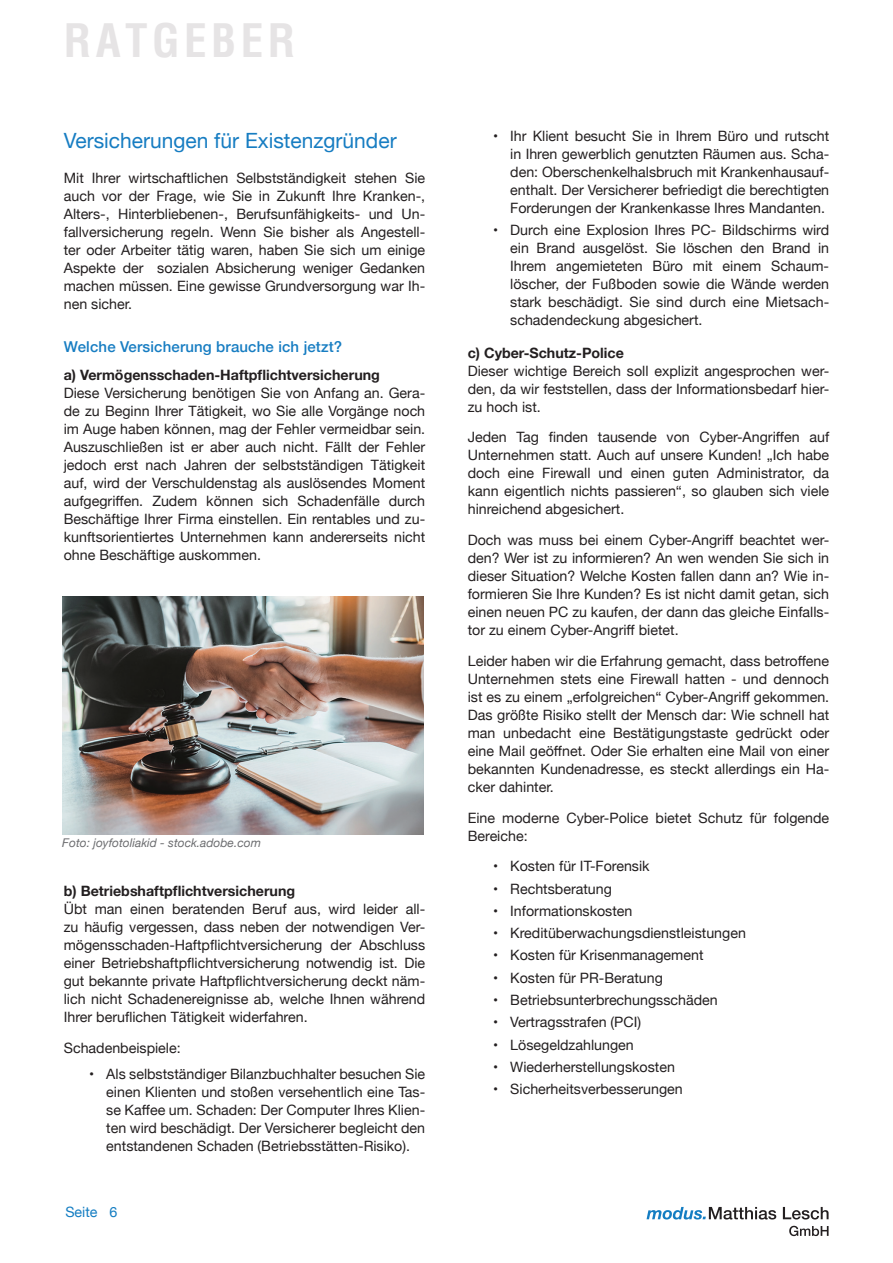
<style>
.page{position:relative;width:893px;height:1263px;background:#fff}
.page>*{position:absolute;margin:0;border:0;box-sizing:border-box;transform-origin:0 0}
.t1{font:700 condensed 45px "Helvetica";letter-spacing:.1em;color:#e6e4e5}
.t2{font:21px "Helvetica Neue";color:#177dc2}
.t3{font:500 15px "Helvetica Neue";letter-spacing:.01em;color:#177dc2}
.t4{font:14.25px/18px "Helvetica Neue";color:#231f20;text-align:justify}
.t5{font:700 14.25px "Helvetica Neue";color:#231f20}
.t6{font:14.25px "Helvetica Neue";color:#147dc2}
.t7{font:italic 12px "Helvetica Neue";color:#6c6d70}
</style>
<div class="page">
<svg style="left:789px;top:1226px;width:40px;height:10px"></svg>
<svg style="left:646px;top:1207px;width:182px;height:12px"></svg>
<img style="left:62px;top:597px;width:362px;height:237px">
<h1 class="t1" style="left:64px;top:11px;width:233px">RATGEBER</h1>
<h2 class="t2" style="left:64px;top:125px;width:334px">Versicherungen für Existenzgründer</h2>
<p class="t4" style="left:64px;top:169px;width:363px">Mit Ihrer wirtschaftlichen Selbstständigkeit stehen Sie auch vor der Frage, wie Sie in Zukunft Ihre Kranken-, Alters-, Hinterbliebenen-, Berufsunfähigkeits- und Un&shy;fallversicherung regeln. Wenn Sie bisher als Angestell&shy;ter oder Arbeiter tätig waren, haben Sie sich um einige Aspekte der sozialen Absicherung weniger Gedanken machen müssen. Eine gewisse Grundversorgung war Ih&shy;nen sicher.</p>
<p class="t3" style="left:64px;top:335px;width:280px">Welche Versicherung brauche ich jetzt?</p>
<p class="t5" style="left:64px;top:364px;width:318px">a) Vermögensschaden-Haftpflichtversicherung</p>
<p class="t4" style="left:64px;top:385px;width:363px">Diese Versicherung benötigen Sie von Anfang an. Gera&shy;de zu Beginn Ihrer Tätigkeit, wo Sie alle Vorgänge noch im Auge haben können, mag der Fehler vermeidbar sein.<br>Auszuschließen ist er aber auch nicht. Fällt der Fehler jedoch erst nach Jahren der selbstständigen Tätigkeit auf, wird der Verschuldenstag als auslösendes Moment aufgegriffen. Zudem können sich Schadenfälle durch Beschäftige Ihrer Firma einstellen. Ein rentables und zu&shy;kunftsorientiertes Unternehmen kann andererseits nicht ohne Beschäftige auskommen.</p>
<p class="t7" style="left:62px;top:834px;width:200px">Foto: joyfotoliakid - stock.adobe.com</p>
<p class="t5" style="left:64px;top:880px;width:233px">b) Betriebshaftpflichtversicherung</p>
<p class="t4" style="left:64px;top:901px;width:363px">Übt man einen beratenden Beruf aus, wird leider all&shy;zu häufig vergessen, dass neben der notwendigen Ver&shy;mögensschaden-Haftpflichtversicherung der Abschluss einer Betriebshaftpflichtversicherung notwendig ist. Die gut bekannte private Haftpflichtversicherung deckt näm&shy;lich nicht Schadenereignisse ab, welche Ihnen während Ihrer beruflichen Tätigkeit widerfahren.</p>
<p class="t4" style="left:64px;top:1040px;width:118px">Schadenbeispiele:</p>
<p class="t4" style="left:106px;top:1066px;width:320px;text-indent:-17px">• Als selbstständiger Bilanzbuchhalter besuchen Sie einen Klienten und stoßen versehentlich eine Tas&shy;se Kaffee um. Schaden: Der Computer Ihres Klien&shy;ten wird beschädigt. Der Versicherer begleicht den entstandenen Schaden (Betriebsstätten-Risiko).</p>
<p class="t6" style="left:65px;top:1202px;width:54px">Seite 6</p>
<p class="t4" style="left:510px;top:128px;width:320px;text-indent:-17px">• Ihr Klient besucht Sie in Ihrem Büro und rutscht in Ihren gewerblich genutzten Räumen aus. Scha&shy;den: Oberschenkelhalsbruch mit Krankenhausauf&shy;enthalt. Der Versicherer befriedigt die berechtigten Forderungen der Krankenkasse Ihres Mandanten.</p>
<p class="t4" style="left:510px;top:222px;width:320px;text-indent:-17px">• Durch eine Explosion Ihres PC- Bildschirms wird ein Brand ausgelöst. Sie löschen den Brand in Ihrem angemieteten Büro mit einem Schaum&shy;löscher, der Fußboden sowie die Wände werden stark beschädigt. Sie sind durch eine Mietsach&shy;schadendeckung abgesichert.</p>
<p class="t5" style="left:468px;top:341px;width:158px">c) Cyber-Schutz-Police</p>
<p class="t4" style="left:468px;top:362px;width:363px">Dieser wichtige Bereich soll explizit angesprochen wer&shy;den, da wir feststellen, dass der Informationsbedarf hier&shy;zu hoch ist.</p>
<p class="t4" style="left:468px;top:429px;width:363px">Jeden Tag finden tausende von Cyber-Angriffen auf Unternehmen statt. Auch auf unsere Kunden! „Ich habe doch eine Firewall und einen guten Administrator, da kann eigentlich nichts passieren“, so glauben sich viele hinreichend abgesichert.</p>
<p class="t4" style="left:468px;top:532px;width:363px">Doch was muss bei einem Cyber-Angriff beachtet wer&shy;den? Wer ist zu informieren? An wen wenden Sie sich in dieser Situation? Welche Kosten fallen dann an? Wie in&shy;formieren Sie Ihre Kunden? Es ist nicht damit getan, sich einen neuen PC zu kaufen, der dann das gleiche Einfalls&shy;tor zu einem Cyber-Angriff bietet.</p>
<p class="t4" style="left:468px;top:653px;width:363px">Leider haben wir die Erfahrung gemacht, dass betroffene Unternehmen stets eine Firewall hatten - und dennoch ist es zu einem „erfolgreichen“ Cyber-Angriff gekommen.<br>Das größte Risiko stellt der Mensch dar: Wie schnell hat man unbedacht eine Bestätigungstaste gedrückt oder eine Mail geöffnet. Oder Sie erhalten eine Mail von einer bekannten Kundenadresse, es steckt allerdings ein Ha&shy;cker dahinter.</p>
<p class="t4" style="left:468px;top:809px;width:363px">Eine moderne Cyber-Police bietet Schutz für folgende<br>Bereiche:</p>
<p class="t4" style="left:493px;top:858px;width:158px">• Kosten für IT-Forensik</p>
<p class="t4" style="left:493px;top:880px;width:120px">• Rechtsberatung</p>
<p class="t4" style="left:493px;top:903px;width:141px">• Informationskosten</p>
<p class="t4" style="left:493px;top:925px;width:254px">• Kreditüberwachungsdienstleistungen</p>
<p class="t4" style="left:493px;top:947px;width:212px">• Kosten für Krisenmanagement</p>
<p class="t4" style="left:493px;top:969px;width:171px">• Kosten für PR-Beratung</p>
<p class="t4" style="left:493px;top:992px;width:226px">• Betriebsunterbrechungsschäden</p>
<p class="t4" style="left:493px;top:1014px;width:149px">• Vertragsstrafen (PCI)</p>
<p class="t4" style="left:493px;top:1036px;width:142px">• Lösegeldzahlungen</p>
<p class="t4" style="left:493px;top:1058px;width:183px">• Wiederherstellungskosten</p>
<p class="t4" style="left:493px;top:1081px;width:191px">• Sicherheitsverbesserungen</p>
</div>
